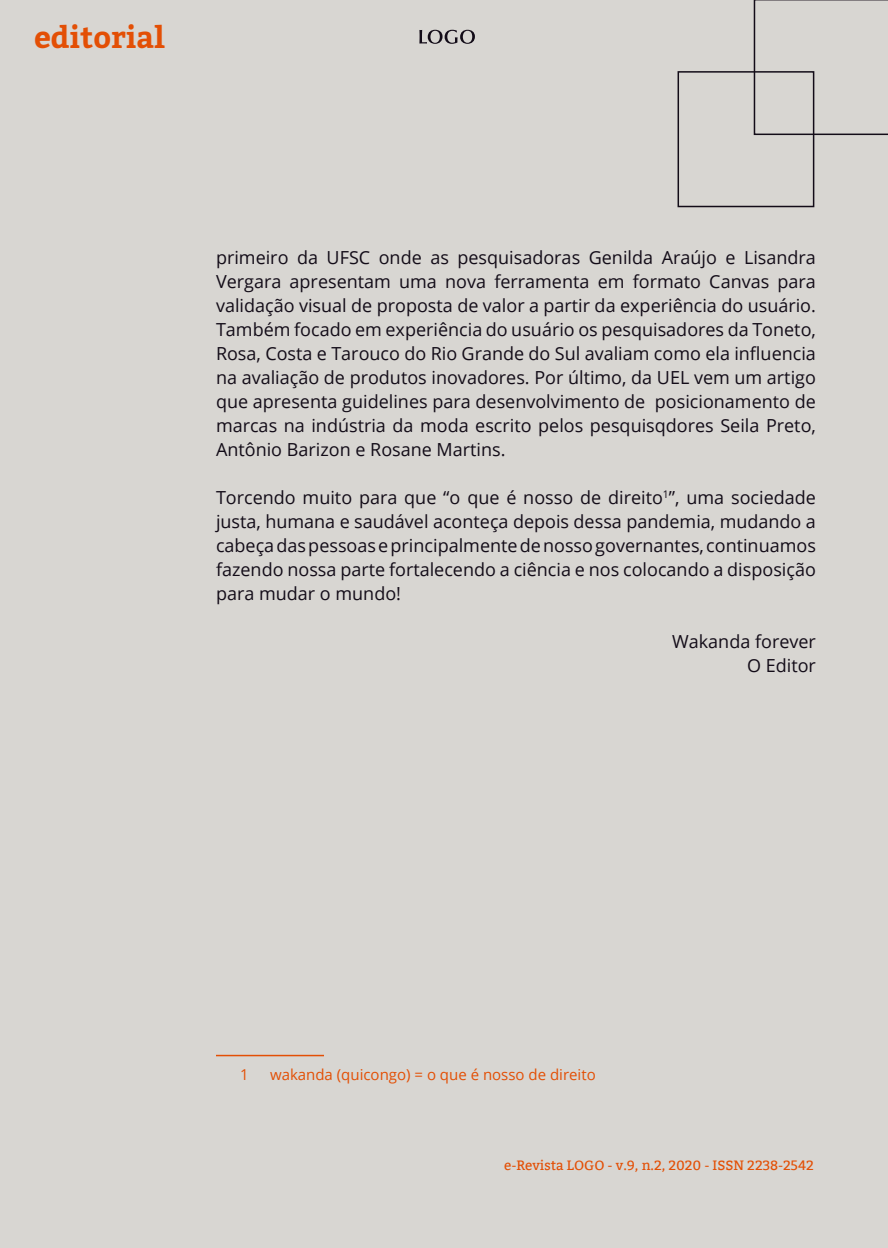
<style>
.page{position:relative;width:888px;height:1248px;background:#d8d6d2}
.page>*{position:absolute;margin:0;border:0;box-sizing:border-box;transform-origin:0 0}
.t1{font:700 30px "Bitter";color:#e34f05}
.t2{font:18px/24px "Open Sans";color:#130c18;text-align:justify}
.t3{font:15px "Open Sans";color:#e34f05}
.t4{font:13.5px "Bitter";color:#e34f05}
</style>
<div class="page">
<svg style="left:419px;top:30px;width:56px;height:14px"></svg>
<svg style="left:754px;top:0;width:134px;height:135px"></svg>
<div style="left:677px;top:71px;width:137px;height:136px;border:2px solid #130c18"></div>
<hr style="left:216px;top:1055px;width:108px;height:1px;background:#e34f05">
<h1 class="t1" style="left:34px;top:22px;width:133px">editorial</h1>
<p class="t2" style="left:216px;top:245px;width:601px">primeiro da UFSC onde as pesquisadoras Genilda Araújo e Lisandra Vergara apresentam uma nova ferramenta em formato Canvas para validação visual de proposta de valor a partir da experiência do usuário.<br>Também focado em experiência do usuário os pesquisadores da Toneto, Rosa, Costa e Tarouco do Rio Grande do Sul avaliam como ela influencia na avaliação de produtos inovadores. Por último, da UEL vem um artigo que apresenta guidelines para desenvolvimento de posicionamento de marcas na indústria da moda escrito pelos pesquisqdores Seila Preto, Antônio Barizon e Rosane Martins.</p>
<p class="t2" style="left:216px;top:487px;width:601px">Torcendo muito para que “o que é nosso de direito<sup>1</sup>”, uma sociedade justa, humana e saudável aconteça depois dessa pandemia, mudando a cabeça das pessoas e principalmente de nosso governantes, continuamos fazendo nossa parte fortalecendo a ciência e nos colocando a disposição para mudar o mundo!</p>
<p class="t2" style="left:672px;top:631px;width:145px;text-align:right">Wakanda forever<br>O Editor</p>
<p class="t3" style="left:240px;top:1064px;width:10px">1</p>
<p class="t3" style="left:270px;top:1064px;width:327px">wakanda (quicongo) = o que é nosso de direito</p>
<p class="t4" style="left:504px;top:1159px;width:311px">e-Revista LOGO - v.9, n.2, 2020 - ISSN 2238-2542</p>
</div>
